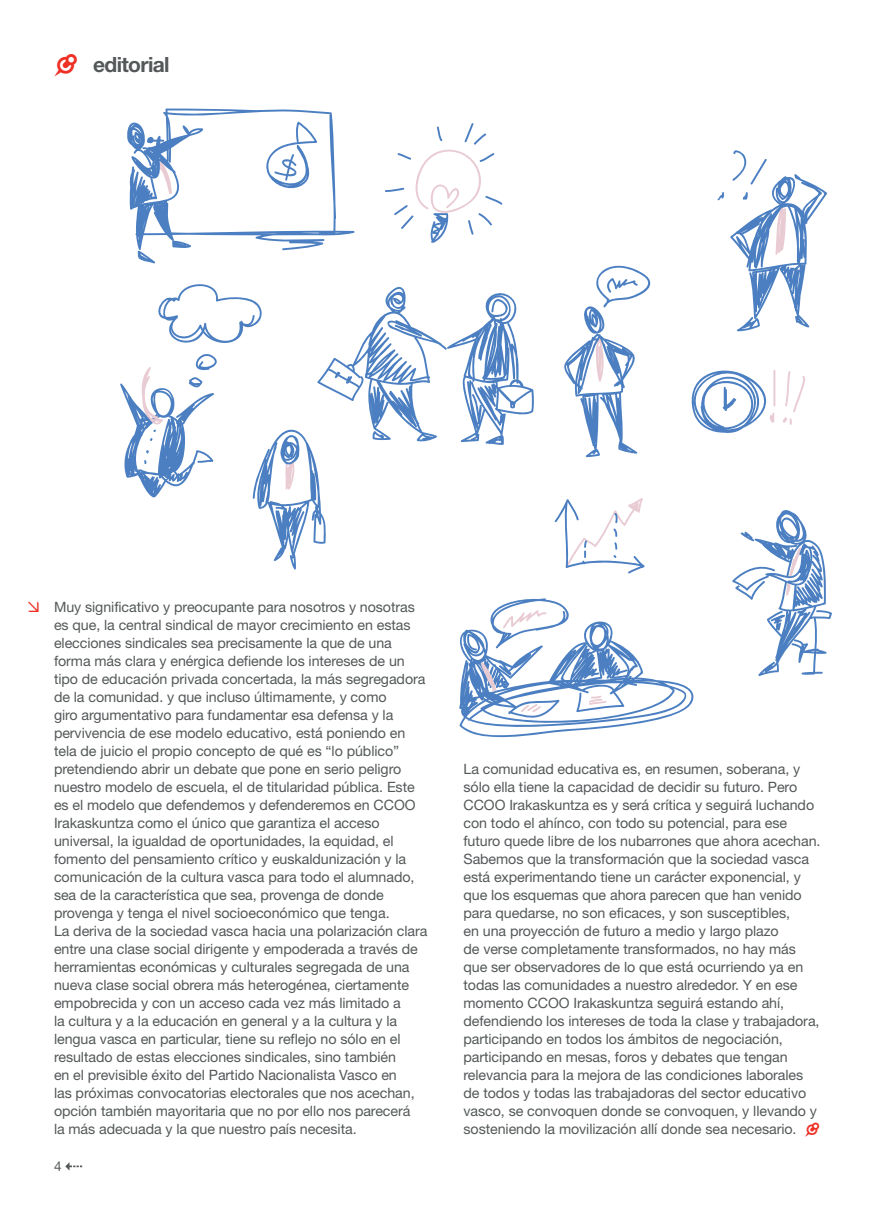
<style>
.page{position:relative;width:893px;height:1212px;background:#fff}
.page>*{position:absolute;margin:0;border:0;box-sizing:border-box;transform-origin:0 0}
.t1{font:700 21px "Helvetica Neue LT Std";letter-spacing:-.03em;color:#545859}
.t2{font:14.25px/18px "Helvetica Neue LT Std";letter-spacing:-.005em;color:#545859}
.t3{font:13.5px "Helvetica Neue LT Std";color:#545859}
.s1{font-family:"Iconic Fill";font-weight:400;font-size:22.5px;color:#ee3025}
.s2{font-family:"Iconic Fill";color:#ee3025}
</style>
<div class="page">
<svg style="left:65px;top:1162px;width:17px;height:8px"></svg>
<svg style="left:459px;top:598px;width:234px;height:139px"></svg>
<svg style="left:554px;top:498px;width:91px;height:76px"></svg>
<svg style="left:732px;top:510px;width:100px;height:166px"></svg>
<svg style="left:564px;top:265px;width:87px;height:192px"></svg>
<svg style="left:385px;top:123px;width:118px;height:120px"></svg>
<svg style="left:691px;top:370px;width:114px;height:63px"></svg>
<svg style="left:120px;top:284px;width:414px;height:286px"></svg>
<svg style="left:717px;top:150px;width:110px;height:181px"></svg>
<svg style="left:127px;top:109px;width:228px;height:155px"></svg>
<p class="t1" style="left:54px;top:52px;width:117px"><span class="s1">Å</span> editorial</p>
<p class="t2" style="left:54px;top:598px;width:375px">Muy significativo y preocupante para nosotros y nosotras es que, la central sindical de mayor crecimiento en estas elecciones sindicales sea precisamente la que de una forma más clara y enérgica defiende los intereses de un tipo de educación privada concertada, la más segregadora de la comunidad. y que incluso últimamente, y como<br>giro argumentativo para fundamentar esa defensa y la pervivencia de ese modelo educativo, está poniendo en tela de juicio el propio concepto de qué es “lo público” pretendiendo abrir un debate que pone en serio peligro nuestro modelo de escuela, el de titularidad pública. Este es el modelo que defendemos y defenderemos en CCOO Irakaskuntza como el único que garantiza el acceso universal, la igualdad de oportunidades, la equidad, el fomento del pensamiento crítico y euskaldunización y la comunicación de la cultura vasca para todo el alumnado, sea de la característica que sea, provenga de donde provenga y tenga el nivel socioeconómico que tenga.<br>La deriva de la sociedad vasca hacia una polarización clara entre una clase social dirigente y empoderada a través de herramientas económicas y culturales segregada de una nueva clase social obrera más heterogénea, ciertamente empobrecida y con un acceso cada vez más limitado a<br>la cultura y a la educación en general y a la cultura y la lengua vasca en particular, tiene su reflejo no sólo en el resultado de estas elecciones sindicales, sino también<br>en el previsible éxito del Partido Nacionalista Vasco en<br>las próximas convocatorias electorales que nos acechan, opción también mayoritaria que no por ello nos parecerá<br>la más adecuada y la que nuestro país necesita.</p>
<p class="t3" style="left:54px;top:1158px;width:9px">4</p>
<p class="t2" style="left:463px;top:760px;width:358px">La comunidad educativa es, en resumen, soberana, y sólo ella tiene la capacidad de decidir su futuro. Pero CCOO Irakaskuntza es y será crítica y seguirá luchando con todo el ahínco, con todo su potencial, para ese futuro quede libre de los nubarrones que ahora acechan.<br>Sabemos que la transformación que la sociedad vasca está experimentando tiene un carácter exponencial, y que los esquemas que ahora parecen que han venido para quedarse, no son eficaces, y son susceptibles,<br>en una proyección de futuro a medio y largo plazo<br>de verse completamente transformados, no hay más que ser observadores de lo que está ocurriendo ya en todas las comunidades a nuestro alrededor. Y en ese momento CCOO Irakaskuntza seguirá estando ahí, defendiendo los intereses de toda la clase y trabajadora, participando en todos los ámbitos de negociación, participando en mesas, foros y debates que tengan relevancia para la mejora de las condiciones laborales de todos y todas las trabajadoras del sector educativo vasco, se convoquen donde se convoquen, y llevando y sosteniendo la movilización allí donde sea necesario. <span class="s2">Å</span></p>
</div>
